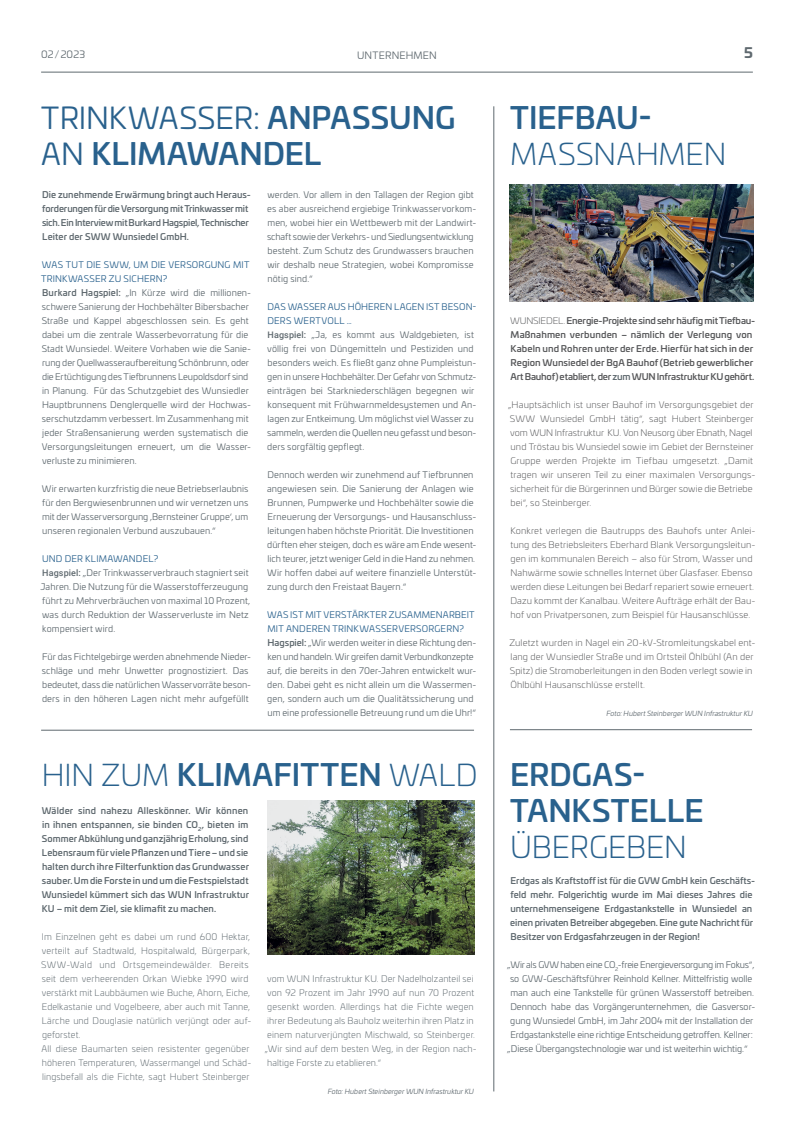
<style>
.page{position:relative;width:794px;height:1134px;background:#fff}
.page>*{position:absolute;margin:0;border:0;box-sizing:border-box;transform-origin:0 0}
.t1{font:500 30px/36px "Univia Pro";letter-spacing:.01em;color:#29618d}
.t2{font:300 30px "Univia Pro";letter-spacing:-.005em;color:#29618d}
.t3{font:700 14px "Univia Pro";color:#5f696f}
.t4{font:10px "Univia Pro";letter-spacing:.015em;color:#5f696f}
.t5{font:9px/14px "Univia Pro";letter-spacing:.01em;color:#5f696f}
.t6{font:300 9px/14px "Univia Pro";letter-spacing:.01em;color:#57585a}
.t7{font:500 9px/14px "Univia Pro";color:#5f696f}
.t8{font:300 9px/14px "Univia Pro";letter-spacing:.02em;color:#5f696f}
.t9{font:500 9px/14px "Univia Pro";letter-spacing:.005em;color:#57585a}
.t10{font:9px "Univia Pro";letter-spacing:-.025em;color:#5f696f}
.t11{font:italic 7px "Univia Pro";color:#5f696f}
.s1{font-weight:400}
.s2{color:#29618d}
.s3{font-weight:500}
.s4{font-family:"Roboto";font-weight:500}
.s5{font-weight:300}
.s6{color:#5f696f}
</style>
<div class="page">
<hr style="left:41px;top:72px;width:712px;height:1px;background:#5f696f">
<img style="left:267px;top:800px;width:207px;height:154px">
<img style="left:510px;top:184px;width:243px;height:118px">
<hr style="left:493px;top:106px;width:1px;height:985px;background:#5f696f">
<hr style="left:41px;top:730px;width:433px;height:1px;background:#5f696f">
<hr style="left:510px;top:729px;width:242px;height:1px;background:#5f696f">
<p class="t4" style="left:41px;top:47px;width:45px">02/2023</p>
<p class="t4" style="left:357px;top:48px;width:81px">UNTERNEHMEN</p>
<h2 class="t3" style="left:744px;top:41px;width:10px">5</h2>
<h1 class="t1" style="left:41px;top:98px;width:415px"><span class="s1">TRINKWASSER:</span> ANPASSUNG<br><span class="s1">AN</span> KLIMAWANDEL</h1>
<p class="t7" style="left:42px;top:187px;width:210px">Die zunehmende Erwärmung bringt auch Heraus&shy;forderungen für die Versorgung mit Trinkwasser mit sich. Ein Interview mit Burkard Hagspiel, Technischer Leiter der SWW Wunsiedel GmbH.</p>
<p class="t5" style="left:41px;top:257px;width:211px"><span class="s2">WAS TUT DIE SWW, UM DIE VERSORGUNG MIT TRINKWASSER ZU SICHERN?<br></span><span class="s3">Burkard Hagspiel:</span> „In Kürze wird die millionen&shy;schwere Sanierung der Hochbehälter Bibersbacher Straße und Kappel abgeschlossen sein. Es geht dabei um die zentrale Wasserbevorratung für die Stadt Wunsiedel. Weitere Vorhaben wie die Sanie&shy;rung der Quellwasseraufbereitung Schönbrunn, oder die Ertüchtigung des Tiefbrunnens Leupoldsdorf sind in Planung. Für das Schutzgebiet des Wunsiedler Hauptbrunnens Denglerquelle wird der Hochwas&shy;serschutzdamm verbessert. Im Zusammenhang mit jeder Straßensanierung werden systematisch die Versorgungsleitungen erneuert, um die Wasser&shy;verluste zu minimieren.</p>
<p class="t5" style="left:42px;top:481px;width:208px;text-align:justify">Wir erwarten kurzfristig die neue Betriebserlaubnis für den Bergwiesenbrunnen und wir vernetzen uns mit der Wasserversorgung ‚Bernsteiner Gruppe‘, um unseren regionalen Verbund auszubauen.“</p>
<p class="t5" style="left:41px;top:551px;width:211px"><span class="s2">UND DER KLIMAWANDEL?<br></span><span class="s4">Hagspiel:</span> „Der Trinkwasserverbrauch stagniert seit Jahren. Die Nutzung für die Wasserstofferzeugung führt zu Mehrverbräuchen von maximal 10 Prozent, was durch Reduktion der Wasserverluste im Netz kompensiert wird.</p>
<p class="t5" style="left:42px;top:649px;width:211px">Für das Fichtelgebirge werden abnehmende Nieder&shy;schläge und mehr Unwetter prognostiziert. Das bedeutet, dass die natürlichen Wasservorräte beson&shy;ders in den höheren Lagen nicht mehr aufgefüllt</p>
<p class="t5" style="left:267px;top:188px;width:211px">werden. Vor allem in den Tallagen der Region gibt es aber ausreichend ergiebige Trinkwasservorkom&shy;men, wobei hier ein Wettbewerb mit der Landwirt&shy;schaft sowie der Verkehrs- und Siedlungsentwicklung besteht. Zum Schutz des Grundwassers brauchen wir deshalb neue Strategien, wobei Kompromisse nötig sind.“</p>
<p class="t5" style="left:267px;top:300px;width:211px"><span class="s2">DAS WASSER AUS HÖHEREN LAGEN IST BESON-DERS WERTVOLL …<br></span><span class="s4">Hagspiel:</span> „Ja, es kommt aus Waldgebieten, ist völlig frei von Düngemitteln und Pestiziden und besonders weich. Es fließt ganz ohne Pumpleistun&shy;gen in unsere Hochbehälter. Der Gefahr von Schmutz&shy;einträgen bei Starkniederschlägen begegnen wir konsequent mit Frühwarnmeldesystemen und An&shy;lagen zur Entkeimung. Um möglichst viel Wasser zu sammeln, werden die Quellen neu gefasst und beson&shy;ders sorgfältig gepflegt.</p>
<p class="t5" style="left:267px;top:468px;width:211px">Dennoch werden wir zunehmend auf Tiefbrunnen angewiesen sein. Die Sanierung der Anlagen wie Brunnen, Pumpwerke und Hochbehälter sowie die Erneuerung der Versorgungs- und Hausanschluss&shy;leitungen haben höchste Priorität. Die Investitionen dürften eher steigen, doch es wäre am Ende wesent&shy;lich teurer, jetzt weniger Geld in die Hand zu nehmen.<br>Wir hoffen dabei auf weitere finanzielle Unterstüt&shy;zung durch den Freistaat Bayern.“</p>
<p class="t5" style="left:267px;top:608px;width:211px"><span class="s2">WAS IST MIT VERSTÄRKTER ZUSAMMENARBEIT MIT ANDEREN TRINKWASSERVERSORGERN?<br></span><span class="s3">Hagspiel:</span> „Wir werden weiter in diese Richtung den&shy;ken und handeln. Wir greifen damit Verbundkonzepte auf, die bereits in den 70er-Jahren entwickelt wur&shy;den. Dabei geht es nicht allein um die Wassermen&shy;gen, sondern auch um die Qualitätssicherung und um eine professionelle Betreuung rund um die Uhr!“</p>
<h1 class="t1" style="left:42px;top:755px;width:437px"><span class="s5">HIN ZUM</span> KLIMAFITTEN <span class="s5">WALD</span></h1>
<p class="t7" style="left:42px;top:803px;width:209px;text-align:justify">Wälder sind nahezu Alleskönner. Wir können in ihnen entspannen, sie binden CO<sub>2</sub>, bieten im Sommer Abkühlung und ganzjährig Erholung, sind Lebensraum für viele Pflanzen und Tiere – und sie halten durch ihre Filterfunktion das Grundwasser sauber. Um die Forste in und um die Festspielstadt Wunsiedel kümmert sich das WUN Infrastruktur KU – mit dem Ziel, sie klimafit zu machen.</p>
<p class="t8" style="left:41px;top:929px;width:212px">Im Einzelnen geht es dabei um rund 600 Hektar, verteilt auf Stadtwald, Hospitalwald, Bürgerpark, SWW-Wald und Ortsgemeindewälder. Bereits seit dem verheerenden Orkan Wiebke 1990 wird verstärkt mit Laubbäumen wie Buche, Ahorn, Eiche, Edelkastanie und Vogelbeere, aber auch mit Tanne, Lärche und Douglasie natürlich verjüngt oder auf&shy;geforstet.<br>All diese Baumarten seien resistenter gegenüber höheren Temperaturen, Wassermangel und Schäd&shy;lingsbefall als die Fichte, sagt Hubert Steinberger</p>
<p class="t8" style="left:265px;top:971px;width:213px">vom WUN Infrastruktur KU. Der Nadelholzanteil sei von 92 Prozent im Jahr 1990 auf nun 70 Prozent gesenkt worden. Allerdings hat die Fichte wegen ihrer Bedeutung als Bauholz weiterhin ihren Platz in einem naturverjüngten Mischwald, so Steinberger. „Wir sind auf dem besten Weg, in der Region nach&shy;haltige Forste zu etablieren.“</p>
<p class="t11" style="left:328px;top:1086px;width:148px">Foto: Hubert Steinberger WUN Infrastruktur KU</p>
<h1 class="t1" style="left:510px;top:98px;width:143px">TIEFBAU-</h1>
<h1 class="t2" style="left:510px;top:133px;width:218px">MASSNAHMEN</h1>
<p class="t9" style="left:510px;top:313px;width:247px"><span class="s5">WUNSIEDEL.</span>Energie-Projekte sind sehr häufig mit Tiefbau-Maßnahmen verbunden – nämlich der Verlegung von Kabeln und Rohren unter der Erde. Hierfür hat sich in der Region Wunsiedel der BgA Bauhof (Betrieb gewerblicher Art Bauhof) etabliert, der <span class="s6">zum</span> WUN Infrastruktur KU gehört.</p>
<p class="t6" style="left:508px;top:397px;width:249px">„Hauptsächlich ist unser Bauhof im Versorgungsgebiet der SWW Wunsiedel GmbH tätig“, sagt Hubert Steinberger vom WUN Infrastruktur KU. Von Neusorg über Ebnath, Nagel und Tröstau bis Wunsiedel sowie im Gebiet der Bernsteiner Gruppe werden Projekte im Tiefbau umgesetzt. „Damit tragen wir unseren Teil zu einer maximalen Versorgungs&shy;sicherheit für die Bürgerinnen und Bürger sowie die Betriebe bei“, so Steinberger.</p>
<p class="t6" style="left:510px;top:523px;width:247px">Konkret verlegen die Bautrupps des Bauhofs unter Anlei&shy;tung des Betriebsleiters Eberhard Blank Versorgungsleitun&shy;gen im kommunalen Bereich – also für Strom, Wasser und Nahwärme sowie schnelles Internet über Glasfaser. Ebenso werden diese Leitungen bei Bedarf repariert sowie erneuert.<br>Dazu kommt der Kanalbau. Weitere Aufträge erhält der Bau&shy;hof von Privatpersonen, zum Beispiel für Hausanschlüsse.</p>
<p class="t6" style="left:509px;top:635px;width:248px">Zuletzt wurden in Nagel ein 20-kV-Stromleitungskabel ent&shy;lang der Wunsiedler Straße und im Ortsteil Öhlbühl (An der Spitz) die Stromoberleitungen in den Boden verlegt sowie in Öhlbühl Hausanschlüsse erstellt.</p>
<p class="t11" style="left:606px;top:708px;width:148px">Foto: Hubert Steinberger WUN Infrastruktur KU</p>
<h1 class="t1" style="left:510px;top:755px;width:195px">ERDGAS-<br>TANKSTELLE</h1>
<h1 class="t2" style="left:510px;top:825px;width:178px">ÜBERGEBEN</h1>
<p class="t7" style="left:510px;top:873px;width:246px">Erdgas als Kraftstoff ist für die GVW GmbH kein Geschäfts&shy;feld mehr. Folgerichtig wurde im Mai dieses Jahres die unternehmenseigene Erdgastankstelle in Wunsiedel an einen privaten Betreiber abgegeben. Eine gute Nachricht für Besitzer von Erdgasfahrzeugen in der Region!</p>
<p class="t10" style="left:507px;top:958px;width:249px">„Wir als GVW haben eine CO<sub>2</sub>-freie Energieversorgung im Fokus“,</p>
<p class="t5" style="left:510px;top:971px;width:244px">so GVW-Geschäftsführer Reinhold Kellner. Mittelfristig wolle</p>
<p class="t5" style="left:510px;top:985px;width:245px">man auch eine Tankstelle für grünen Wasserstoff betreiben.</p>
<p class="t5" style="left:510px;top:999px;width:246px">Dennoch habe das Vorgängerunternehmen, die Gasversor-</p>
<p class="t5" style="left:510px;top:1013px;width:245px">gung Wunsiedel GmbH, im Jahr 2004 mit der Installation der</p>
<p class="t5" style="left:510px;top:1027px;width:244px">Erdgastankstelle eine richtige Entscheidung getroffen. Kellner:</p>
<p class="t5" style="left:507px;top:1041px;width:242px">„Diese Übergangstechnologie war und ist weiterhin wichtig.“</p>
</div>
